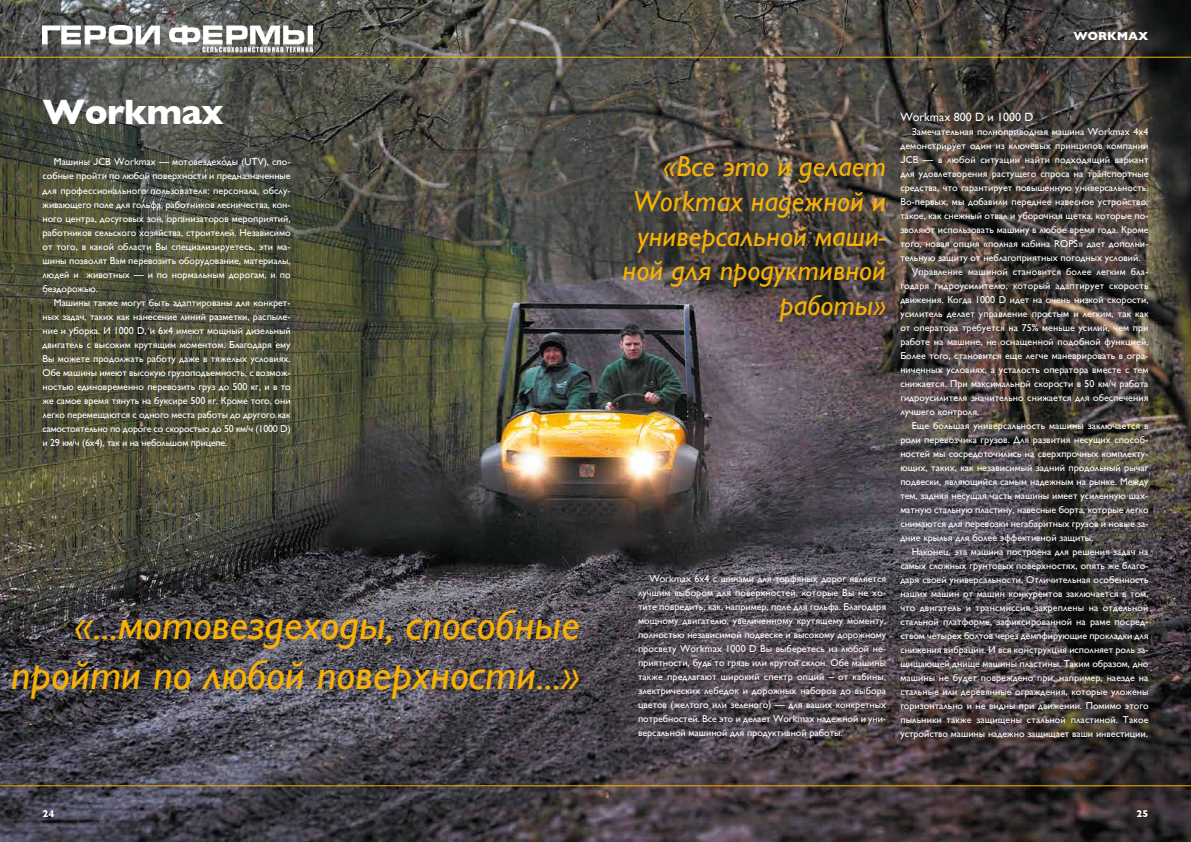
<style>
.page{position:relative;width:1191px;height:842px;background:#fff}
.page>*{position:absolute;margin:0;border:0;box-sizing:border-box;transform-origin:0 0}
.t1{font:italic 42px/50.4px "Gill Sans";color:#f9b104;text-align:right}
.t2{font:700 36px "Gill Sans";letter-spacing:-.02em;color:#fff}
.t3{font:italic 29px/34.8px "Gill Sans";color:#f9b104;text-align:right}
.t4{font:12px "Gill Sans";color:#fff}
.t5{font:700 12px "Gill Sans";color:#fff}
.t6{font:10px/14px "Gill Sans";letter-spacing:.005em;color:#fff;text-align:justify}
.t7{font:700 10px "Gill Sans";color:#fff}
.s1{font-family:"JCB Euro Roman"}
</style>
<div class="page">
<img style="left:0;top:0;width:1191px;height:842px">
<hr style="left:0;top:785px;width:1191px;height:1px;background:#f9b104">
<hr style="left:0;top:57px;width:1191px;height:1px;background:#f9b104">
<img style="left:43px;top:26px;width:269px;height:32px">
<h2 class="t2" style="left:43px;top:91px;width:182px">Workmax</h2>
<p class="t6" style="left:43px;top:155px;width:250px;text-indent:11px">Машины <span class="s1">JCB</span> Workmax — мотовездеходы (UTV), спо&shy;собные пройти по любой поверхности и предназначенные для профессионального пользователя: персонала, обслу&shy;живающего поле для гольфа, работников лесничества, кон&shy;ного центра, досуговых зон, организаторов мероприятий, работников сельского хозяйства, строителей. Независимо от того, в какой области Вы специализируетесь, эти ма&shy;шины позволят Вам перевозить оборудование, материалы, людей и животных — и по нормальным дорогам, и по бездорожью.</p>
<p class="t6" style="left:43px;top:295px;width:250px;text-indent:11px">Машины также могут быть адаптированы для конкрет&shy;ных задач, таких как нанесение линий разметки, распыле&shy;ние и уборка. И 1000 D, и 6x4 имеют мощный дизельный двигатель с высоким крутящим моментом. Благодаря ему Вы можете продолжать работу даже в тяжелых условиях.<br>Обе машины имеют высокую грузоподъемность, с возмож&shy;ностью единовременно перевозить груз до 500 кг, и в то же самое время тянуть на буксире 500 кг. Кроме того, они легко перемещаются с одного места работы до другого как самостоятельно по дороге со скоростью до 50 км/ч (1000 D) и 29 км/ч (6x4), так и на небольшом прицепе.</p>
<h1 class="t1" style="left:11px;top:599px;width:570px">«...мотовездеходы, способные пройти по любой поверхности...»</h1>
<p class="t7" style="left:43px;top:808px;width:13px">24</p>
<p class="t5" style="left:1073px;top:28px;width:76px">WORKMAX</p>
<h3 class="t3" style="left:622px;top:149px;width:265px">«Все это и делает<br>Workmax надежной и универсальной маши&shy;ной для продуктивной работы»</h3>
<p class="t6" style="left:638px;top:572px;width:250px;text-indent:11px">Workmax 6x4 с шинами для торфяных дорог является лучшим выбором для поверхностей, которые Вы не хо&shy;тите повредить, как, например, поле для гольфа. Благодаря мощному двигателю, увеличенному крутящему моменту, полностью независимой подвеске и высокому дорожному просвету Workmax 1000 D Вы выберетесь из любой не&shy;приятности, будь то грязь или крутой склон. Обе машины также предлагают широкий спектр опций – от кабины, электрических лебедок и дорожных наборов до выбора цветов (желтого или зеленого) — для ваших конкретных потребностей. Все это и делает Workmax надежной и уни&shy;версальной машиной для продуктивной работы.</p>
<p class="t4" style="left:900px;top:109px;width:134px">Workmax 800 D и 1000 D</p>
<p class="t6" style="left:911px;top:124px;width:238px">Замечательная полноприводная машина Workmax 4x4</p>
<p class="t6" style="left:900px;top:138px;width:250px">демонстрирует один из ключевых принципов компании</p>
<p class="t6" style="left:900px;top:152px;width:250px"><span class="s1">JCB</span> — в любой ситуации найти подходящий вариант</p>
<p class="t6" style="left:900px;top:166px;width:250px">для удовлетворения растущего спроса на транспортные</p>
<p class="t6" style="left:900px;top:180px;width:250px">средства, что гарантирует повышенную универсальность.</p>
<p class="t6" style="left:900px;top:194px;width:250px">Во-первых, мы добавили переднее навесное устройство,</p>
<p class="t6" style="left:900px;top:208px;width:250px">такое, как снежный отвал и уборочная щетка, которые по-</p>
<p class="t6" style="left:900px;top:222px;width:250px">зволяют использовать машину в любое время года. Кроме</p>
<p class="t6" style="left:900px;top:236px;width:250px">того, новая опция «полная кабина ROPS» дает дополни-</p>
<p class="t6" style="left:900px;top:250px;width:242px">тельную защиту от неблагоприятных погодных условий.</p>
<p class="t6" style="left:911px;top:264px;width:238px">Управление машиной становится более легким бла-</p>
<p class="t6" style="left:900px;top:278px;width:250px">годаря гидроусилителю, который адаптирует скорость</p>
<p class="t6" style="left:900px;top:292px;width:250px">движения. Когда 1000 D идет на очень низкой скорости,</p>
<p class="t6" style="left:900px;top:306px;width:250px">усилитель делает управление простым и легким, так как</p>
<p class="t6" style="left:900px;top:320px;width:250px">от оператора требуется на 75% меньше усилий, чем при</p>
<p class="t6" style="left:900px;top:334px;width:250px">работе на машине, не оснащенной подобной функцией.</p>
<p class="t6" style="left:900px;top:348px;width:250px">Более того, становится еще легче маневрировать в огра-</p>
<p class="t6" style="left:900px;top:362px;width:250px">ниченных условиях, а усталость оператора вместе с тем</p>
<p class="t6" style="left:900px;top:376px;width:250px">снижается. При максимальной скорости в 50 км/ч работа</p>
<p class="t6" style="left:900px;top:390px;width:250px">гидроусилителя значительно снижается для обеспечения</p>
<p class="t6" style="left:900px;top:404px;width:80px">лучшего контроля.</p>
<p class="t6" style="left:911px;top:418px;width:238px">Еще большая универсальность машины заключается в</p>
<p class="t6" style="left:900px;top:432px;width:250px">роли перевозчика грузов. Для развития несущих способ-</p>
<p class="t6" style="left:900px;top:446px;width:250px">ностей мы сосредоточились на сверхпрочных комплекту-</p>
<p class="t6" style="left:900px;top:460px;width:250px">ющих, таких, как независимый задний продольный рычаг</p>
<p class="t6" style="left:900px;top:474px;width:250px">подвески, являющийся самым надежным на рынке. Между</p>
<p class="t6" style="left:900px;top:488px;width:250px">тем, задняя несущая часть машины имеет усиленную шах-</p>
<p class="t6" style="left:900px;top:502px;width:250px">матную стальную пластину, навесные борта, которые легко</p>
<p class="t6" style="left:900px;top:516px;width:250px">снимаются для перевозки негабаритных грузов и новые за-</p>
<p class="t6" style="left:900px;top:530px;width:194px">дние крылья для более эффективной защиты.</p>
<p class="t6" style="left:911px;top:544px;width:238px">Наконец, эта машина построена для решения задач на</p>
<p class="t6" style="left:900px;top:558px;width:250px">самых сложных грунтовых поверхностях, опять же благо-</p>
<p class="t6" style="left:900px;top:572px;width:250px">даря своей универсальности. Отличительная особенность</p>
<p class="t6" style="left:900px;top:586px;width:250px">наших машин от машин конкурентов заключается в том,</p>
<p class="t6" style="left:900px;top:600px;width:250px">что двигатель и трансмиссия закреплены на отдельной</p>
<p class="t6" style="left:900px;top:614px;width:249px">стальной платформе, зафиксированной на раме посред-</p>
<p class="t6" style="left:900px;top:628px;width:250px">ством четырех болтов через демпфирующие прокладки для</p>
<p class="t6" style="left:900px;top:642px;width:250px">снижения вибрации. И вся конструкция исполняет роль за-</p>
<p class="t6" style="left:900px;top:656px;width:250px">щищающей днище машины пластины. Таким образом, дно</p>
<p class="t6" style="left:900px;top:670px;width:249px">машины не будет повреждено при, например, наезде на</p>
<p class="t6" style="left:900px;top:684px;width:250px">стальные или деревянные ограждения, которые уложены</p>
<p class="t6" style="left:900px;top:698px;width:250px">горизонтально и не видны при движении. Помимо этого</p>
<p class="t6" style="left:900px;top:712px;width:250px">пыльники также защищены стальной пластиной. Такое</p>
<p class="t6" style="left:900px;top:726px;width:249px">устройство машины надежно защищает ваши инвестиции.</p>
<p class="t7" style="left:1136px;top:808px;width:13px">25</p>
</div>
